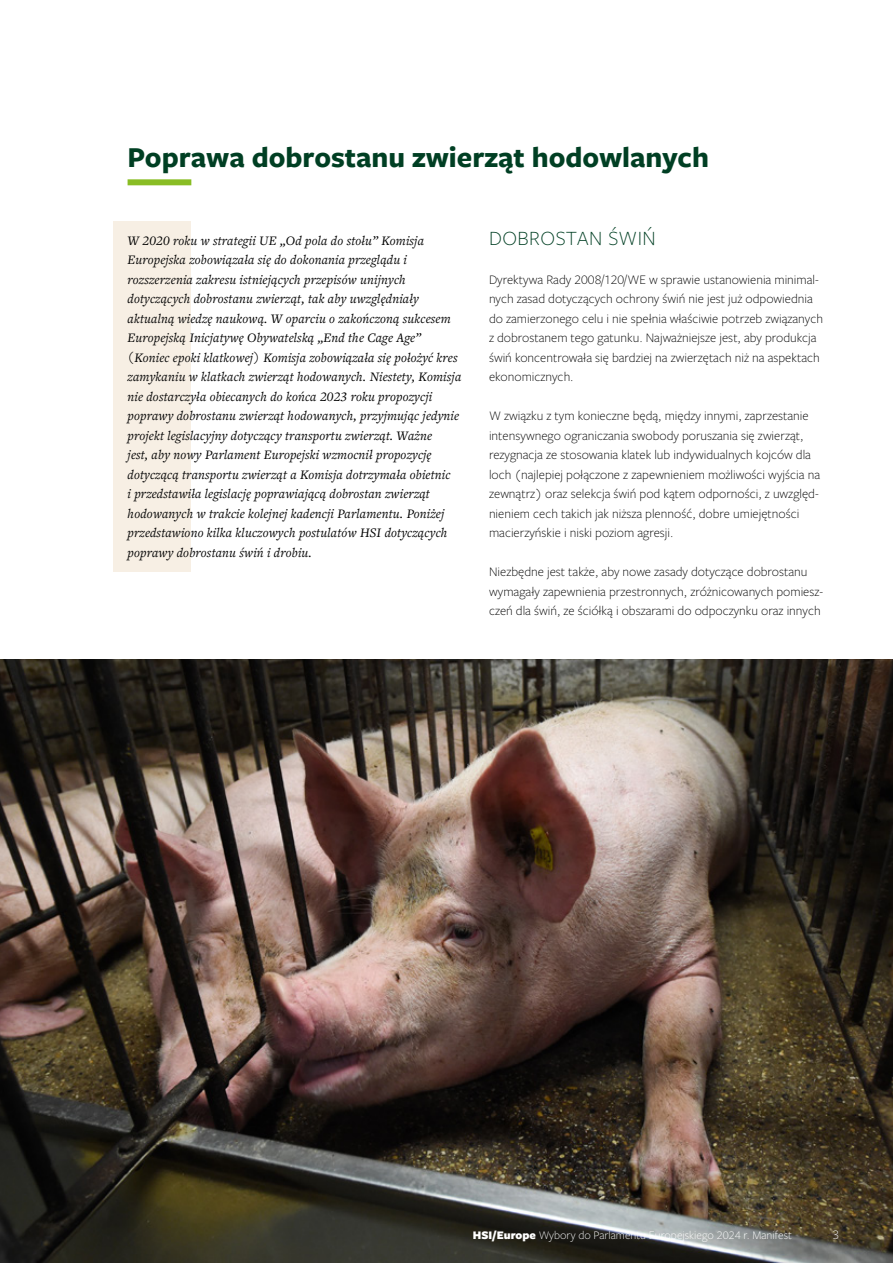
<style>
.page{position:relative;width:893px;height:1263px;background:#fff}
.page>*{position:absolute;margin:0;border:0;box-sizing:border-box;transform-origin:0 0}
.t1{font:700 30px "Freight Sans Pro";color:#003f23}
.t2{font:300 21px "Freight Sans Pro";letter-spacing:.025em;color:#003f23}
.t3{font:italic 13.5px/19.5px "Freight Text Pro";letter-spacing:.01em;color:#000}
.t4{font:300 13.5px/19.5px "Freight Sans Pro";color:#000}
.t5{font:300 13.5px "Freight Sans Pro";color:#fff}
.t6{font:300 12px "Freight Sans Pro";color:#fff}
.s1{font-weight:900}
</style>
<div class="page">
<div style="left:113px;top:222px;width:78px;height:350px;background:#f7efe4"></div>
<div style="left:128px;top:179px;width:63px;height:6px;background:#89bd24"></div>
<img style="left:0;top:659px;width:893px;height:604px">
<h1 class="t1" style="left:128px;top:136px;width:583px">Poprawa dobrostanu zwierząt hodowlanych</h1>
<p class="t3" style="left:128px;top:230px;width:335px">W 2020 roku w strategii UE „Od pola do stołu” Komisja Europejska zobowiązała się do dokonania przeglądu i rozszerzenia zakresu istniejących przepisów unijnych dotyczących dobrostanu zwierząt, tak aby uwzględniały aktualną wiedzę naukową. W oparciu o zakończoną sukcesem Europejską Inicjatywę Obywatelską „End the Cage Age” (Koniec epoki klatkowej) Komisja zobowiązała się położyć kres zamykaniu w klatkach zwierząt hodowanych. Niestety, Komisja nie dostarczyła obiecanych do końca 2023 roku propozycji poprawy dobrostanu zwierząt hodowanych, przyjmując jedynie projekt legislacyjny dotyczący transportu zwierząt. Ważne<br>jest, aby nowy Parlament Europejski wzmocnił propozycję dotyczącą transportu zwierząt a Komisja dotrzymała obietnic<br>i przedstawiła legislację poprawiającą dobrostan zwierząt hodowanych w trakcie kolejnej kadencji Parlamentu. Poniżej przedstawiono kilka kluczowych postulatów HSI dotyczących poprawy dobrostanu świń i drobiu.</p>
<h2 class="t2" style="left:489px;top:224px;width:168px">DOBROSTAN ŚWIŃ</h2>
<p class="t4" style="left:489px;top:269px;width:335px">Dyrektywa Rady 2008/120/WE w sprawie ustanowienia minimal&shy;nych zasad dotyczących ochrony świń nie jest już odpowiednia do zamierzonego celu i nie spełnia właściwie potrzeb związanych z dobrostanem tego gatunku. Najważniejsze jest, aby produkcja świń koncentrowała się bardziej na zwierzętach niż na aspektach ekonomicznych.</p>
<p class="t4" style="left:489px;top:405px;width:333px">W związku z tym konieczne będą, między innymi, zaprzestanie intensywnego ograniczania swobody poruszania się zwierząt, rezygnacja ze stosowania klatek lub indywidualnych kojców dla loch (najlepiej połączone z zapewnieniem możliwości wyjścia na zewnątrz) oraz selekcja świń pod kątem odporności, z uwzględ&shy;nieniem cech takich jak niższa plenność, dobre umiejętności macierzyńskie i niski poziom agresji.</p>
<p class="t4" style="left:489px;top:561px;width:336px">Niezbędne jest także, aby nowe zasady dotyczące dobrostanu wymagały zapewnienia przestronnych, zróżnicowanych pomiesz&shy;czeń dla świń, ze ściółką i obszarami do odpoczynku oraz innych</p>
<p class="t6" style="left:473px;top:1227px;width:321px"><span class="s1">HSI/Europe</span> Wybory do Parlamentu Europejskiego 2024 r. Manifest</p>
<p class="t5" style="left:832px;top:1226px;width:8px">3</p>
</div>
